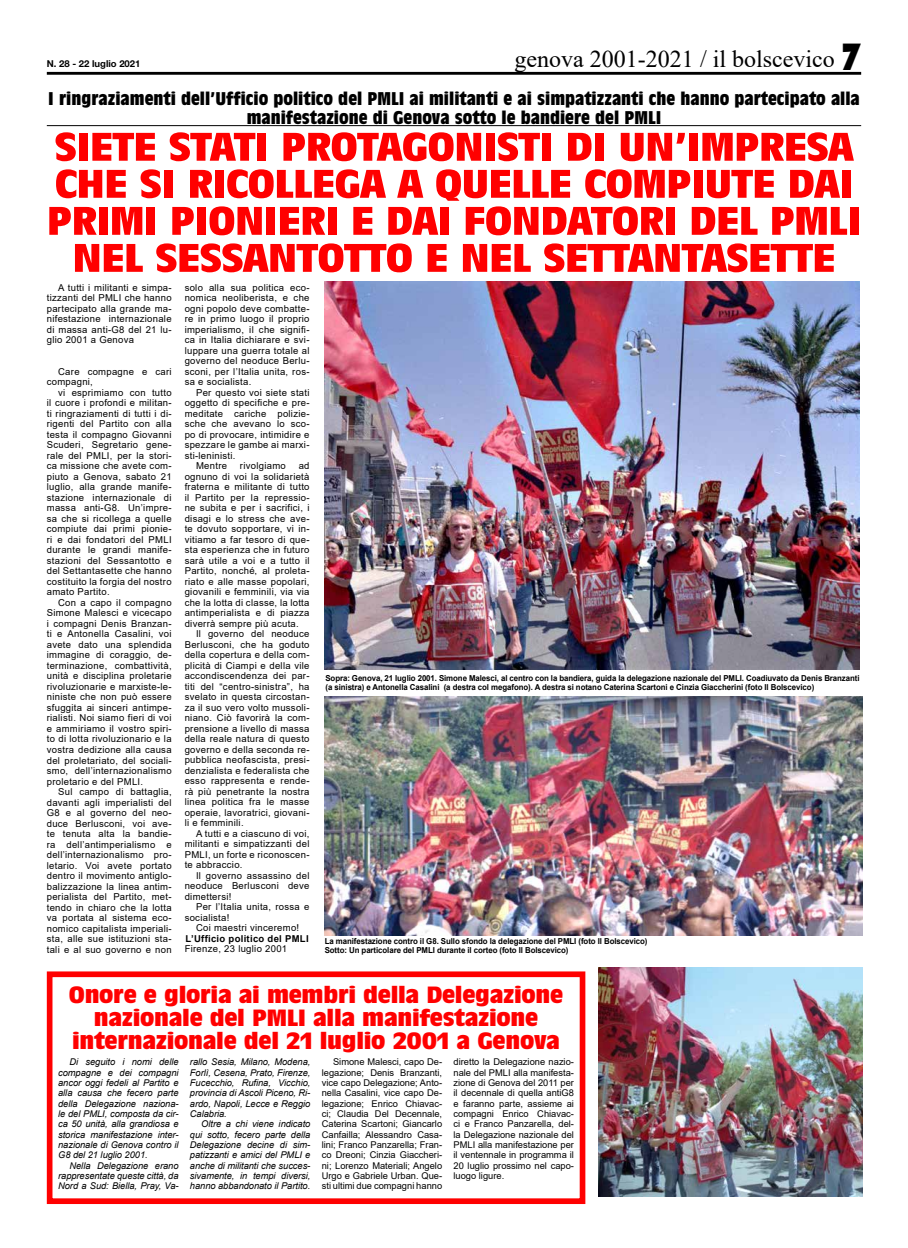
<style>
.page{position:relative;width:908px;height:1248px;background:#fff}
.page>*{position:absolute;margin:0;border:0;box-sizing:border-box;transform-origin:0 0}
.t1{font:700 condensed 39px/37px "Antique Olive Std";letter-spacing:-.01em;color:#f00;text-align:center;scale:1.4 1}
.t2{font:24px "Times New Roman";color:#000}
.t3{font:700 condensed 23px/23px "Antique Olive Std";letter-spacing:-.01em;color:#f00;text-align:center;scale:1.4 1}
.t4{font:700 condensed 18px/19px "Antique Olive Std";color:#000;text-align:center;scale:1.2 1}
.t5{font:9.5px/10.5px "Arial";letter-spacing:.03em;color:#000;text-align:justify}
.t6{font:700 9.5px "Arial";letter-spacing:.03em;color:#000}
.t7{font:700 9.5px "Helvetica Neue LT Std";color:#000}
.t8{font:italic 9.3px/10.3px "Arial";letter-spacing:-.005em;color:#000;text-align:justify}
.t9{font:9.3px/10.3px "Arial";color:#000;text-align:justify}
.t10{font:700 8.2px/9px "Arial";letter-spacing:-.01em;color:#000;scale:.96 1}
.s1{font-family:"Futura Std";font-weight:800;font-size:35px}
</style>
<div class="page">
<hr style="left:47px;top:72px;width:813px;height:3px;background:#000">
<hr style="left:47px;top:125px;width:813px;height:1px;background:#000">
<img style="left:324px;top:696px;width:537px;height:239px">
<img style="left:324px;top:281px;width:535px;height:389px">
<img style="left:598px;top:967px;width:263px;height:229px">
<div style="left:47px;top:971px;width:538px;height:232px;border:6px solid #f00"></div>
<h2 class="t2" style="left:514px;top:42px;width:348px">genova 2001-2021 / il bolscevico <span class="s1">7</span></h2>
<h3 class="t4" style="left:48px;top:89px;width:677px">I ringraziamenti dell’Ufficio politico del PMLI ai militanti e ai simpatizzanti che hanno partecipato alla manifestazione di Genova sotto le bandiere del PMLI</h3>
<h1 class="t1" style="left:47px;top:129px;width:583px">SIETE STATI PROTAGONISTI DI UN’IMPRESA CHE SI RICOLLEGA A QUELLE COMPIUTE DAI PRIMI PIONIERI E DAI FONDATORI DEL PMLI NEL SESSANTOTTO E NEL SETTANTASETTE</h1>
<p class="t5" style="left:47px;top:282px;width:126px;text-indent:11px">A tutti i militanti e simpa&shy;tizzanti del PMLI che hanno partecipato alla grande ma&shy;nifestazione internazionale di massa anti-G8 del 21 lu&shy;glio 2001 a Genova</p>
<p class="t5" style="left:47px;top:366px;width:126px;text-indent:11px">Care compagne e cari compagni,</p>
<p class="t5" style="left:47px;top:387px;width:126px;text-indent:11px">vi esprimiamo con tutto il cuore i profondi e militan&shy;ti ringraziamenti di tutti i di&shy;rigenti del Partito con alla testa il compagno Giovanni Scuderi, Segretario gene&shy;rale del PMLI, per la stori&shy;ca missione che avete com&shy;piuto a Genova, sabato 21 luglio, alla grande manife&shy;stazione internazionale di massa anti-G8. Un’impre&shy;sa che si ricollega a quelle compiute dai primi pionie&shy;ri e dai fondatori del PMLI durante le grandi manife&shy;stazioni del Sessantotto e del Settantasette che hanno costituito la forgia del nostro amato Partito.</p>
<p class="t5" style="left:47px;top:597px;width:126px;text-indent:11px">Con a capo il compagno Simone Malesci e vicecapo i compagni Denis Branzan&shy;ti e Antonella Casalini, voi avete dato una splendida immagine di coraggio, de&shy;terminazione, combattività, unità e disciplina proletarie rivoluzionarie e marxiste-le&shy;niniste che non può essere sfuggita ai sinceri antimpe&shy;rialisti. Noi siamo fieri di voi e ammiriamo il vostro spiri&shy;to di lotta rivoluzionario e la vostra dedizione alla causa del proletariato, del sociali&shy;smo, dell’internazionalismo proletario e del PMLI.</p>
<p class="t5" style="left:47px;top:786px;width:126px;text-indent:11px">Sul campo di battaglia, davanti agli imperialisti del G8 e al governo del neo&shy;duce Berlusconi, voi ave&shy;te tenuta alta la bandie&shy;ra dell’antimperialismo e dell’internazionalismo pro&shy;letario. Voi avete portato dentro il movimento antiglo&shy;balizzazione la linea antim&shy;perialista del Partito, met&shy;tendo in chiaro che la lotta va portata al sistema eco&shy;nomico capitalista imperiali&shy;sta, alle sue istituzioni sta&shy;tali e al suo governo e non</p>
<p class="t7" style="left:47px;top:58px;width:95px">N. 28 - 22 luglio 2021</p>
<p class="t5" style="left:185px;top:282px;width:126px">solo alla sua politica eco&shy;nomica neoliberista, e che ogni popolo deve combatte&shy;re in primo luogo il proprio imperialismo, il che signifi&shy;ca in Italia dichiarare e svi&shy;luppare una guerra totale al governo del neoduce Berlu&shy;sconi, per l’Italia unita, ros&shy;sa e socialista.</p>
<p class="t5" style="left:196px;top:387px;width:115px">Per questo voi siete stati</p>
<p class="t5" style="left:185px;top:397px;width:126px">oggetto di specifiche e pre-</p>
<p class="t5" style="left:185px;top:408px;width:126px">meditate cariche polizie-</p>
<p class="t5" style="left:185px;top:418px;width:126px">sche che avevano lo sco-</p>
<p class="t5" style="left:185px;top:429px;width:126px">po di provocare, intimidire e</p>
<p class="t5" style="left:185px;top:439px;width:126px">spezzare le gambe ai marxi-</p>
<p class="t5" style="left:185px;top:450px;width:52px">sti-leninisti.</p>
<p class="t5" style="left:196px;top:460px;width:32px">Mentre</p>
<p class="t5" style="left:240px;top:460px;width:47px">rivolgiamo</p>
<p class="t5" style="left:185px;top:460px;width:126px;text-indent:114px">ad ognuno di voi la solidarietà fraterna e militante di tutto il Partito per la repressio&shy;ne subita e per i sacrifici, i disagi e lo stress che ave&shy;te dovuto sopportare, vi in&shy;vitiamo a far tesoro di que&shy;sta esperienza che in futuro sarà utile a voi e a tutto il Partito, nonché‚ al proleta&shy;riato e alle masse popolari, giovanili e femminili, via via che la lotta di classe, la lotta antimperialista e di piazza diverrà sempre più acuta.</p>
<p class="t5" style="left:185px;top:628px;width:126px;text-indent:11px">Il governo del neoduce Berlusconi, che ha goduto della copertura e della com&shy;plicità di Ciampi e della vile accondiscendenza dei par&shy;titi del “centro-sinistra”, ha svelato in questa circostan&shy;za il suo vero volto mussoli&shy;niano. Ciò favorirà la com&shy;prensione a livello di massa della reale natura di questo governo e della seconda re&shy;pubblica neofascista, presi&shy;denzialista e federalista che esso rappresenta e rende&shy;rà più penetrante la nostra linea politica fra le masse operaie, lavoratrici, giovani&shy;li e femminili.</p>
<p class="t5" style="left:185px;top:828px;width:126px;text-indent:11px">A tutti e a ciascuno di voi, militanti e simpatizzanti del PMLI, un forte e riconoscen&shy;te abbraccio.</p>
<p class="t5" style="left:185px;top:870px;width:126px;text-indent:11px">Il governo assassino del neoduce Berlusconi deve dimettersi!</p>
<p class="t5" style="left:185px;top:901px;width:126px;text-indent:11px">Per l’Italia unita, rossa e socialista!</p>
<p class="t5" style="left:196px;top:922px;width:105px">Coi maestri vinceremo!</p>
<p class="t6" style="left:185px;top:931px;width:125px">L’Ufficio politico del PMLI</p>
<p class="t5" style="left:185px;top:943px;width:104px">Firenze, 23 luglio 2001</p>
<p class="t10" style="left:324px;top:936px;width:337px">La manifestazione contro il G8. Sullo sfondo la delegazione del PMLI (foto Il Bolscevico)<br>Sotto: Un particolare del PMLI durante il corteo (foto Il Bolscevico)</p>
<h3 class="t3" style="left:69px;top:984px;width:354px">Onore e gloria ai membri della Delegazione nazionale del PMLI alla manifestazione internazionale del 21 luglio 2001 a Genova</h3>
<p class="t8" style="left:58px;top:1057px;width:122px;text-indent:11px">Di seguito i nomi delle compagne e dei compagni ancor oggi fedeli al Partito e alla causa che fecero parte della Delegazione naziona&shy;le del PMLI, composta da cir&shy;ca 50 unità, alla grandiosa e storica manifestazione inter&shy;nazionale di Genova contro il G8 del 21 luglio 2001.</p>
<p class="t8" style="left:58px;top:1160px;width:122px;text-indent:11px">Nella Delegazione erano rappresentate queste città, da Nord a Sud: Biella, Pray, Va-</p>
<p class="t10" style="left:325px;top:673px;width:557px">Sopra: Genova, 21 luglio 2001. Simone Malesci, al centro con la bandiera, guida la delegazione nazionale del PMLI. Coadiuvato da Denis Branzanti (a sinistra) e Antonella Casalini (a destra col megafono). A destra si notano Caterina Scartoni e Cinzia Giaccherini (foto Il Bolscevico)</p>
<p class="t8" style="left:190px;top:1057px;width:122px">rallo Sesia, Milano, Modena, Forlì, Cesena, Prato, Firenze, Fucecchio, Rufina, Vicchio, provincia di Ascoli Piceno, Ri&shy;ardo, Napoli, Lecce e Reggio Calabria.</p>
<p class="t8" style="left:190px;top:1118px;width:122px;text-indent:11px">Oltre a chi viene indicato qui sotto, fecero parte della Delegazione decine di sim&shy;patizzanti e amici del PMLI e anche di militanti che succes&shy;sivamente, in tempi diversi, hanno abbandonato il Partito.</p>
<p class="t9" style="left:321px;top:1056px;width:122px;text-indent:11px">Simone Malesci, capo De&shy;legazione; Denis Branzanti, vice capo Delegazione; Anto&shy;nella Casalini, vice capo De&shy;legazione; Enrico Chiavac&shy;ci; Claudia Del Decennale, Caterina Scartoni; Giancarlo Canfailla; Alessandro Casa&shy;lini; Franco Panzarella; Fran&shy;co Dreoni; Cinzia Giaccheri&shy;ni; Lorenzo Materiali; Angelo Urgo e Gabriele Urban. Que&shy;sti ultimi due compagni hanno</p>
<p class="t9" style="left:453px;top:1056px;width:122px">diretto la Delegazione nazio&shy;nale del PMLI alla manifesta&shy;zione di Genova del 2011 per il decennale di quella antiG8 e faranno parte, assieme ai compagni Enrico Chiavac&shy;ci e Franco Panzarella, del&shy;la Delegazione nazionale del PMLI alla manifestazione per il ventennale in programma il 20 luglio prossimo nel capo&shy;luogo ligure.</p>
</div>
